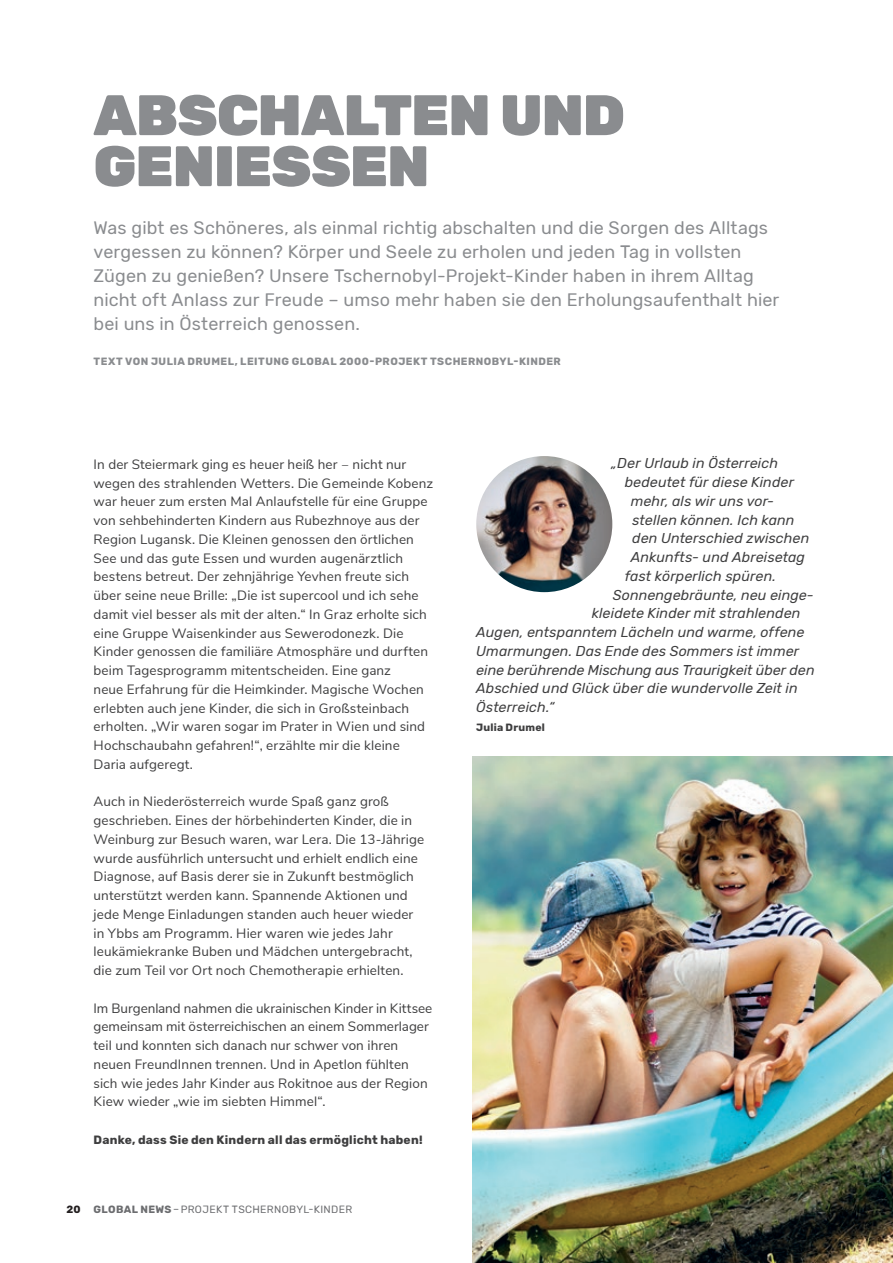
<style>
.page{position:relative;width:893px;height:1263px;background:#fff}
.page>*{position:absolute;margin:0;border:0;box-sizing:border-box;transform-origin:0 0}
.t1{font:900 57px/51px "Rubik";letter-spacing:-.015em;color:#8a8c8f}
.t2{font:18px/24px "Rubik";letter-spacing:.005em;color:#8a8c8f}
.t3{font:italic 14.25px "Rubik";letter-spacing:.01em;color:#3e3e3f}
.t4{font:13.5px/18.8px "Nunito Sans";letter-spacing:.01em;color:#3e3e3f}
.t5{font:700 12px "Rubik";letter-spacing:.02em;color:#3e3e3f}
.t6{font:700 10.5px "Rubik";letter-spacing:.045em;color:#8a8c8f}
.t7{font:10.5px "Rubik";letter-spacing:.03em;color:#6c6d70}
.t8{font:700 10.5px "Rubik";letter-spacing:.025em;color:#3e3e3f}
.t9{font:700 10.5px "Rubik";color:#231f20}
.s1{font-weight:700}
</style>
<div class="page">
<img style="left:472px;top:757px;width:421px;height:506px">
<img style="left:476px;top:456px;width:136px;height:136px;border-radius:68px">
<h1 class="t1" style="left:94px;top:91px;width:533px">ABSCHALTEN UND<br>GENIESSEN</h1>
<p class="t2" style="left:94px;top:216px;width:687px">Was gibt es Schöneres, als einmal richtig abschalten und die Sorgen des Alltags vergessen zu können? Körper und Seele zu erholen und jeden Tag in vollsten Zügen zu genießen? Unsere Tschernobyl-Projekt-Kinder haben in ihrem Alltag nicht oft Anlass zur Freude – umso mehr haben sie den Erholungsaufenthalt hier bei uns in Österreich genossen.</p>
<p class="t6" style="left:94px;top:355px;width:469px">TEXT VON JULIA DRUMEL, LEITUNG GLOBAL 2000-PROJEKT TSCHERNOBYL-KINDER</p>
<p class="t4" style="left:94px;top:454px;width:341px">In der Steiermark ging es heuer heiß her ‒ nicht nur wegen des strahlenden Wetters. Die Gemeinde Kobenz war heuer zum ersten Mal Anlaufstelle für eine Gruppe von sehbehinderten Kindern aus Rubezhnoye aus der Region Lugansk. Die Kleinen genossen den örtlichen See und das gute Essen und wurden augenärztlich bestens betreut. Der zehnjährige Yevhen freute sich über seine neue Brille: „Die ist supercool und ich sehe damit viel besser als mit der alten.“ In Graz erholte sich eine Gruppe Waisenkinder aus Sewerodonezk. Die Kinder genossen die familiäre Atmosphäre und durften beim Tagesprogramm mitentscheiden. Eine ganz<br>neue Erfahrung für die Heimkinder. Magische Wochen erlebten auch jene Kinder, die sich in Großsteinbach erholten. „Wir waren sogar im Prater in Wien und sind Hochschaubahn gefahren!“, erzählte mir die kleine Daria aufgeregt.</p>
<p class="t4" style="left:94px;top:791px;width:332px">Auch in Niederösterreich wurde Spaß ganz groß geschrieben. Eines der hörbehinderten Kinder, die in Weinburg zur Besuch waren, war Lera. Die 13-Jährige wurde ausführlich untersucht und erhielt endlich eine Diagnose, auf Basis derer sie in Zukunft bestmöglich unterstützt werden kann. Spannende Aktionen und jede Menge Einladungen standen auch heuer wieder in Ybbs am Programm. Hier waren wie jedes Jahr leukämiekranke Buben und Mädchen untergebracht, die zum Teil vor Ort noch Chemotherapie erhielten.</p>
<p class="t4" style="left:94px;top:998px;width:340px">Im Burgenland nahmen die ukrainischen Kinder in Kittsee gemeinsam mit österreichischen an einem Sommerlager teil und konnten sich danach nur schwer von ihren neuen FreundInnen trennen. Und in Apetlon fühlten sich wie jedes Jahr Kinder aus Rokitnoe aus der Region Kiew wieder „wie im siebten Himmel“.</p>
<p class="t5" style="left:94px;top:1133px;width:330px">Danke, dass Sie den Kindern all das ermöglicht haben!</p>
<p class="t9" style="left:66px;top:1203px;width:16px">20</p>
<p class="t7" style="left:94px;top:1203px;width:260px"><span class="s1">GLOBAL NEWS</span>–PROJEKT TSCHERNOBYL-KINDER</p>
<p class="t3" style="left:611px;top:455px;width:168px">„Der Urlaub in Österreich</p>
<p class="t3" style="left:625px;top:474px;width:171px">bedeutet für diese Kinder</p>
<p class="t3" style="left:631px;top:493px;width:145px">mehr, als wir uns vor-</p>
<p class="t3" style="left:632px;top:512px;width:164px">stellen können. Ich kann</p>
<p class="t3" style="left:632px;top:530px;width:179px">den Unterschied zwischen</p>
<p class="t3" style="left:631px;top:549px;width:176px">Ankunfts- und Abreisetag</p>
<p class="t3" style="left:625px;top:568px;width:153px">fast körperlich spüren.</p>
<p class="t3" style="left:613px;top:587px;width:203px">Sonnengebräunte, neu einge-</p>
<p class="t3" style="left:592px;top:605px;width:210px">kleidete Kinder mit strahlenden</p>
<p class="t3" style="left:476px;top:624px;width:330px">Augen, entspanntem Lächeln und warme, offene</p>
<p class="t3" style="left:476px;top:643px;width:325px">Umarmungen. Das Ende des Sommers ist immer</p>
<p class="t3" style="left:476px;top:662px;width:340px">eine berührende Mischung aus Traurigkeit über den</p>
<p class="t3" style="left:476px;top:681px;width:323px">Abschied und Glück über die wundervolle Zeit in</p>
<p class="t3" style="left:476px;top:699px;width:80px">Österreich.“</p>
<p class="t8" style="left:476px;top:721px;width:70px">Julia Drumel</p>
</div>
